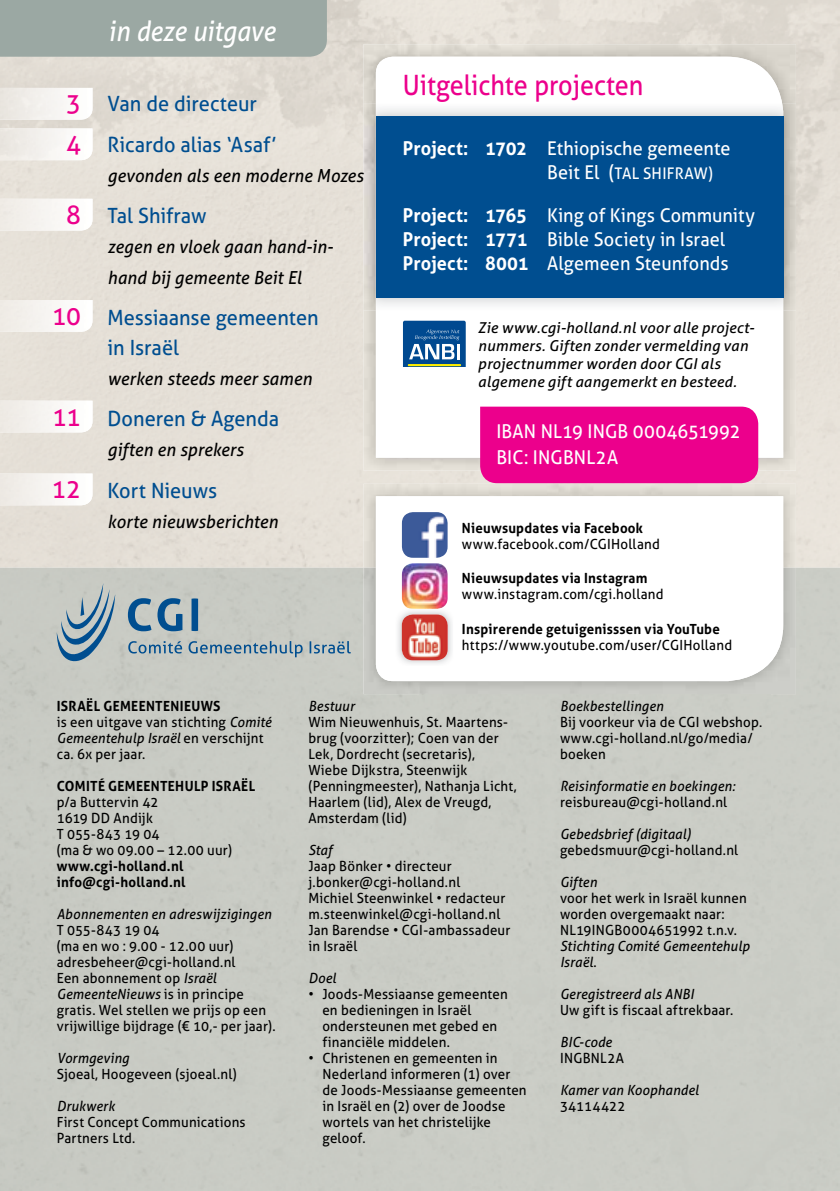
<style>
.page{position:relative;width:840px;height:1191px;background:#fff}
.page>*{position:absolute;margin:0;border:0;box-sizing:border-box;transform-origin:0 0}
.t1{font:28px "Aller";color:#ec008c;scale:.9 1}
.t2{font:italic 28px "Aller";color:#fff;scale:.9 1}
.t3{font:26px/41.4px "Aller";color:#ec008c;scale:.95 1}
.t4{font:21px/41.4px "Aller";color:#004e90;scale:.95 1}
.t5{font:19px/24px "Aller";letter-spacing:.005em;color:#fff;scale:.95 1}
.t6{font:italic 18px/30px "Aller";letter-spacing:.01em;color:#000;scale:.95 1}
.t7{font:16px "Aller";letter-spacing:.015em;color:#fff;scale:.95 1}
.t8{font:italic 15px/18px "Aller";letter-spacing:.015em;color:#000}
.t9{font:14px/16px "Aller";letter-spacing:.015em;color:#000;scale:.95 1}
.t10{font:italic 14px/16px "Aller";letter-spacing:.015em;color:#000;scale:.95 1}
.t11{font:700 14px/16px "Aller";letter-spacing:.02em;color:#000;scale:.95 1}
.s1{font-weight:700}
.s2{font-size:19px}
.s3{font-style:italic}
.s4{font-style:normal}
</style>
<div class="page">
<div style="left:0;top:0;width:839px;height:567px;background:#e5e0d7"></div>
<div style="left:0;top:567px;width:419px;height:624px;background:#c9cbc4"></div>
<div style="left:0;top:0;width:327px;height:57px;background:#9ba8a3"></div>
<img style="left:363px;top:484px;width:432px;height:210px">
<svg style="left:375px;top:496px;width:407px;height:185px"></svg>
<img style="left:401px;top:563px;width:46px;height:45px">
<img style="left:401px;top:512px;width:46px;height:46px">
<img style="left:395px;top:608px;width:58px;height:58px">
<img style="left:408px;top:608px;width:32px;height:1px">
<img style="left:401px;top:614px;width:11px;height:46px">
<svg style="left:57px;top:583px;width:58px;height:83px;background:#9eb0b8"></svg>
<svg style="left:128px;top:598px;width:23px;height:33px"></svg>
<svg style="left:157px;top:598px;width:25px;height:33px"></svg>
<svg style="left:191px;top:598px;width:7px;height:33px"></svg>
<svg style="left:128px;top:641px;width:54px;height:12px"></svg>
<svg style="left:188px;top:641px;width:114px;height:16px;background:#98acb6"></svg>
<svg style="left:309px;top:641px;width:41px;height:12px"></svg>
<img style="left:363px;top:44px;width:432px;height:426px">
<svg style="left:375px;top:57px;width:407px;height:401px"></svg>
<img style="left:363px;top:104px;width:432px;height:206px">
<img style="left:375px;top:104px;width:407px;height:206px">
<div style="left:375px;top:116px;width:407px;height:182px;background:#004e90"></div>
<svg style="left:403px;top:321px;width:62px;height:46px;background:#2d69a2"></svg>
<hr style="left:407px;top:364px;width:54px;height:2px;background:#ffef00">
<div style="left:480px;top:406px;width:277px;height:77px;background:#ec008c"></div>
<img style="left:0;top:88px;width:92px;height:32px">
<img style="left:0;top:128px;width:92px;height:32px">
<img style="left:0;top:199px;width:92px;height:31px">
<img style="left:0;top:300px;width:92px;height:32px">
<img style="left:0;top:401px;width:92px;height:31px">
<img style="left:0;top:473px;width:92px;height:32px">
<h2 class="t3" style="left:66px;top:82px;width:17px">3<br>4</h2>
<h2 class="t3" style="left:66px;top:194px;width:17px">8</h2>
<h2 class="t3" style="left:52px;top:295px;width:32px">10</h2>
<h2 class="t3" style="left:52px;top:396px;width:32px">11</h2>
<h2 class="t3" style="left:51px;top:468px;width:33px">12</h2>
<h1 class="t2" style="left:108px;top:14px;width:187px">in deze uitgave</h1>
<h3 class="t4" style="left:107px;top:83px;width:179px">Van de directeur<br>Ricardo alias ‘Asaf’</h3>
<p class="t6" style="left:107px;top:161px;width:271px">gevonden als een moderne Mozes</p>
<h3 class="t4" style="left:107px;top:195px;width:106px">Tal Shifraw</h3>
<p class="t6" style="left:107px;top:232px;width:239px">zegen en vloek gaan hand-in&shy;hand bij gemeente Beit El</p>
<h3 class="t4" style="left:107px;top:302px;width:223px;line-height:30px">Messiaanse gemeenten in Israël</h3>
<p class="t6" style="left:107px;top:363px;width:216px">werken steeds meer samen</p>
<h3 class="t4" style="left:107px;top:398px;width:182px">Doneren &amp; Agenda</h3>
<p class="t6" style="left:107px;top:435px;width:145px">giften en sprekers</p>
<h3 class="t4" style="left:107px;top:469px;width:117px">Kort Nieuws</h3>
<p class="t6" style="left:107px;top:506px;width:181px">korte nieuwsberichten</p>
<h1 class="t1" style="left:403px;top:68px;width:269px">Uitgelichte projecten</h1>
<h3 class="t5" style="left:403px;top:136px;width:346px"><span class="s1">Project: 1702</span> Ethiopische gemeente</h3>
<p class="t7" style="left:547px;top:164px;width:176px"><span class="s2">Beit El (</span>TAL SHIFRAW)</p>
<h3 class="t5" style="left:403px;top:203px;width:372px"><span class="s1">Project: 1765</span> King of Kings Community<br><span class="s1">Project: 1771</span> Bible Society in Israel<br><span class="s1">Project: 8001</span> Algemeen Steunfonds</h3>
<p class="t8" style="left:477px;top:318px;width:278px">Zie www.cgi-holland.nl voor alle project&shy;nummers. Giften zonder vermelding van projectnummer worden door CGI als algemene gift aangemerkt en besteed.</p>
<h3 class="t5" style="left:496px;top:418px;width:258px;line-height:26px">IBAN NL19 INGB 0004651992<br>BIC: INGBNL2A</h3>
<p class="t11" style="left:461px;top:520px;width:192px">Nieuwsupdates via Facebook</p>
<p class="t9" style="left:461px;top:536px;width:210px">www.facebook.com/CGIHolland</p>
<p class="t11" style="left:461px;top:569px;width:197px">Nieuwsupdates via Instagram</p>
<p class="t9" style="left:461px;top:586px;width:213px">www.instagram.com/cgi.holland</p>
<p class="t11" style="left:461px;top:621px;width:273px">Inspirerende getuigenisssen via YouTube</p>
<p class="t9" style="left:461px;top:637px;width:286px">https://www.youtube.com/user/CGIHolland</p>
<p class="t9" style="left:57px;top:697px;width:227px"><span class="s1">ISRAËL GEMEENTENIEUWS<br></span>is een uitgave van stichting <span class="s3">Comité<br>Gemeentehulp Israël</span> en verschijnt ca. 6x per jaar.</p>
<p class="t11" style="left:57px;top:777px;width:210px">COMITÉ GEMEENTEHULP ISRAËL</p>
<p class="t9" style="left:57px;top:793px;width:186px">p/a Buttervin 42<br>1619 DD Andijk<br>T 055-843 19 04<br>(ma &amp; wo 09.00 – 12.00 uur)</p>
<p class="t11" style="left:57px;top:857px;width:137px">www.cgi-holland.nl info@cgi-holland.nl</p>
<p class="t10" style="left:57px;top:905px;width:227px">Abonnementen en adreswijzigingen</p>
<p class="t9" style="left:57px;top:922px;width:232px">T 055-843 19 04<br>(ma en wo : 9.00 - 12.00 uur) adresbeheer@cgi-holland.nl<br>Een abonnement op <span class="s3">Israël<br>GemeenteNieuws</span> is in principe gratis. Wel stellen we prijs op een vrijwillige bijdrage (€ 10,- per jaar).</p>
<p class="t10" style="left:57px;top:1049px;width:78px">Vormgeving</p>
<p class="t9" style="left:57px;top:1066px;width:191px">Sjoeal, Hoogeveen (sjoeal.nl)</p>
<p class="t10" style="left:57px;top:1097px;width:62px">Drukwerk</p>
<p class="t9" style="left:57px;top:1114px;width:200px">First Concept Communications<br>Partners Ltd.</p>
<p class="t10" style="left:308px;top:697px;width:50px">Bestuur</p>
<p class="t9" style="left:308px;top:714px;width:221px">Wim Nieuwenhuis, St. Maartens&shy;brug (voorzitter); Coen van der<br>Lek, Dordrecht (secretaris),<br>Wiebe Dijkstra, Steenwijk (Penningmeester), Nathanja Licht,<br>Haarlem (lid), Alex de Vreugd,<br>Amsterdam (lid)</p>
<p class="t10" style="left:308px;top:842px;width:27px">Staf</p>
<p class="t9" style="left:308px;top:858px;width:214px">Jaap Bönker • directeur j.bonker@cgi-holland.nl<br>Michiel Steenwinkel • redacteur m.steenwinkel@cgi-holland.nl<br>Jan Barendse • CGI-ambassadeur in Israël</p>
<p class="t10" style="left:308px;top:970px;width:31px">Doel</p>
<p class="t9" style="left:322px;top:986px;width:197px;text-indent:-14px">• Joods-Messiaanse gemeenten en bedieningen in Israël ondersteunen met gebed en financiële middelen.</p>
<p class="t9" style="left:322px;top:1050px;width:216px;text-indent:-14px">• Christenen en gemeenten in<br>Nederland informeren (1) over de Joods-Messiaanse gemeenten in Israël en (2) over de Joodse wortels van het christelijke geloof.</p>
<p class="t10" style="left:559px;top:698px;width:110px">Boekbestellingen</p>
<p class="t9" style="left:559px;top:714px;width:214px">Bij voorkeur via de CGI webshop. www.cgi-holland.nl/go/media/ boeken</p>
<p class="t10" style="left:559px;top:778px;width:186px">Reisinformatie en boekingen:</p>
<p class="t9" style="left:559px;top:794px;width:177px">reisbureau@cgi-holland.nl</p>
<p class="t10" style="left:559px;top:826px;width:139px">Gebedsbrief (digitaal)</p>
<p class="t9" style="left:559px;top:842px;width:189px">gebedsmuur@cgi-holland.nl</p>
<p class="t10" style="left:559px;top:874px;width:40px">Giften</p>
<p class="t9" style="left:559px;top:890px;width:198px">voor het werk in Israël kunnen worden overgemaakt naar:<br>NL19INGB0004651992 t.n.v.</p>
<p class="t10" style="left:559px;top:938px;width:201px">Stichting Comité Gemeentehulp<br>Israël<span class="s4">.</span></p>
<p class="t10" style="left:559px;top:986px;width:142px">Geregistreerd als ANBI</p>
<p class="t9" style="left:559px;top:1002px;width:184px">Uw gift is fiscaal aftrekbaar.</p>
<p class="t10" style="left:559px;top:1034px;width:56px">BIC-code</p>
<p class="t9" style="left:559px;top:1050px;width:69px">INGBNL2A</p>
<p class="t10" style="left:559px;top:1082px;width:148px">Kamer van Koophandel</p>
<p class="t9" style="left:559px;top:1098px;width:70px">34114422</p>
</div>
